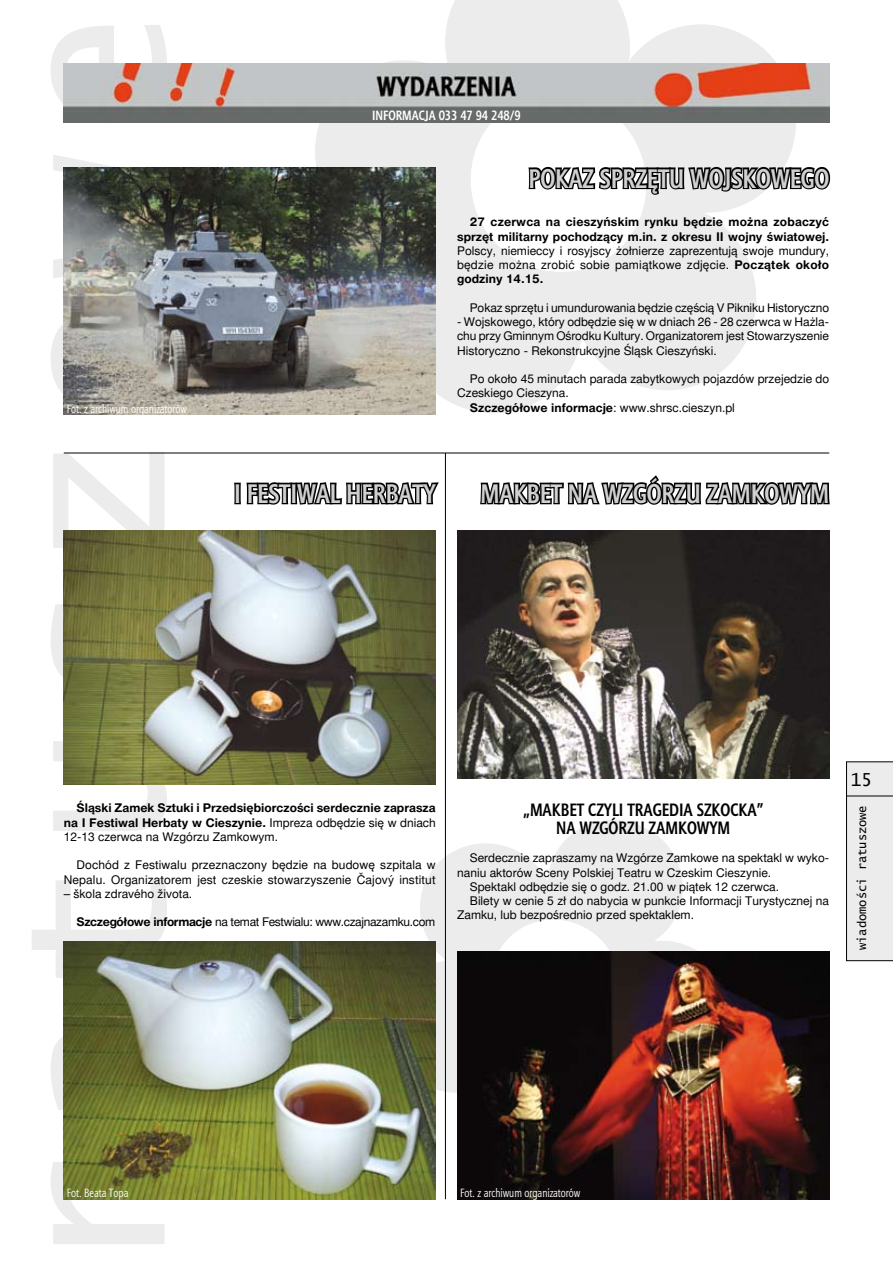
<style>
.page{position:relative;width:893px;height:1263px;background:#fff}
.page>*{position:absolute;margin:0;border:0;box-sizing:border-box;transform-origin:0 0}
.t1{font:700 27px "Aerton Cnd TTEFN";color:#cfd0d1}
.t2{font:700 18px/18px "Aerton Cnd TTEFN";color:#000;text-align:center}
.t3{font:18px "Lucida Console";color:#000}
.t4{font:700 13.5px "Aerton Cnd TTEFN";color:#fff}
.t5{font:12px/14.2px "Switzer TTEFN";color:#000;text-align:justify}
.t6{font:700 12px/14.2px "Switzer TTEFN";color:#000;text-align:right}
.t7{font:12px "Aerton Cnd TTEFN";color:#fff}
.t8{font:12px "Switzer TTEFN";letter-spacing:-.03em;color:#000}
.t9{font:12px "Lucida Console";color:#000}
.s1{font-weight:700}
.s2{font-weight:400}
</style>
<div class="page">
<div style="left:846px;top:761px;width:47px;height:200px;background:#ececed"></div>
<hr style="left:847px;top:796px;width:46px;height:1px;background:#000">
<svg style="left:302px;top:0;width:507px;height:415px"></svg>
<svg style="left:420px;top:811px;width:277px;height:354px"></svg>
<img style="left:64px;top:64px;width:765px;height:59px">
<svg style="left:510px;top:138px;width:321px;height:136px"></svg>
<img style="left:64px;top:167px;width:372px;height:247px">
<img style="left:457px;top:530px;width:372px;height:248px">
<img style="left:457px;top:951px;width:372px;height:248px">
<svg style="left:458px;top:453px;width:372px;height:136px"></svg>
<img style="left:64px;top:941px;width:372px;height:258px">
<img style="left:64px;top:530px;width:372px;height:254px">
<svg style="left:232px;top:482px;width:207px;height:109px"></svg>
<hr style="left:64px;top:453px;width:765px;height:1px;background:#000">
<hr style="left:445px;top:453px;width:1px;height:746px;background:#000">
<p class="t7" style="left:67px;top:402px;width:122px">Fot. z archiwum organizatorów</p>
<p class="t4" style="left:372px;top:107px;width:8px">INFORMACJA</p>
<p class="t4" style="left:439px;top:107px;width:84px">033 47 94 248/9</p>
<h1 class="t1" style="left:529px;top:162px;width:302px">pokaz sprzętu wojskowego</h1>
<p class="t6" style="left:457px;top:215px;width:374px">27 czerwca na cieszyńskim rynku będzie można zobaczyć sprzęt militarny pochodzący m.in. z okresu II wojny światowej.</p>
<p class="t5" style="left:457px;top:244px;width:374px">Polscy, niemieccy i rosyjscy żołnierze zaprezentują swoje mundury, będzie można zrobić sobie pamiątkowe zdjęcie. <span class="s1">Początek około godziny 14.15.</span></p>
<p class="t5" style="left:470px;top:301px;width:361px">Pokaz sprzętu i umundurowania będzie częścią V Pikniku Historyczno</p>
<p class="t5" style="left:457px;top:315px;width:374px">- Wojskowego, który odbędzie się w w dniach 26 - 28 czerwca w Hażla&shy;chu przy Gminnym Ośrodku Kultury. Organizatorem jest Stowarzyszenie Historyczno - Rekonstrukcyjne Śląsk Cieszyński.</p>
<p class="t5" style="left:470px;top:372px;width:361px">Po około 45 minutach parada zabytkowych pojazdów przejedzie do</p>
<p class="t5" style="left:457px;top:386px;width:113px">Czeskiego Cieszyna.</p>
<p class="t6" style="left:470px;top:400px;width:267px">Szczegółowe informacje<span class="s2">: www.shrsc.cieszyn.pl</span></p>
<h1 class="t1" style="left:234px;top:477px;width:203px">i festiwal herbaty</h1>
<h1 class="t1" style="left:481px;top:477px;width:350px">makbet na wzgórzu zamkowym</h1>
<p class="t6" style="left:64px;top:801px;width:374px;text-align:justify;text-indent:13px">Śląski Zamek Sztuki i Przedsiębiorczości serdecznie zaprasza na I Festiwal Herbaty w Cieszynie. <span class="s2">Impreza odbędzie się w dniach 12-13 czerwca na Wzgórzu Zamkowym.</span></p>
<p class="t5" style="left:64px;top:858px;width:374px;text-align:right">Dochód z Festiwalu przeznaczony będzie na budowę szpitala w<br>Nepalu. Organizatorem jest czeskie stowarzyszenie Čajový institut</p>
<p class="t5" style="left:64px;top:887px;width:130px">– škola zdravého života.</p>
<p class="t8" style="left:77px;top:915px;width:360px"><span class="s1">Szczegółowe informacje</span> na temat Festwialu: www.czajnazamku.com</p>
<h2 class="t2" style="left:523px;top:800px;width:241px">„Makbet czyli Tragedia Szkocka” na Wzgórzu Zamkowym</h2>
<p class="t5" style="left:470px;top:851px;width:361px">Serdecznie zapraszamy na Wzgórze Zamkowe na spektakl w wyko-</p>
<p class="t5" style="left:457px;top:865px;width:316px">naniu aktorów Sceny Polskiej Teatru w Czeskim Cieszynie.</p>
<p class="t5" style="left:470px;top:880px;width:311px">Spektakl odbędzie się o godz. 21.00 w piątek 12 czerwca.</p>
<p class="t5" style="left:470px;top:894px;width:361px">Bilety w cenie 5 zł do nabycia w punkcie Informacji Turystycznej na</p>
<p class="t5" style="left:457px;top:908px;width:238px">Zamku, lub bezpośrednio przed spektaklem.</p>
<h2 class="t3" style="left:850px;top:772px;width:23px">15</h2>
<p class="t9" style="left:857px;top:950px;width:146px;rotate:-90deg">wiadomości ratuszowe</p>
<p class="t7" style="left:67px;top:1186px;width:63px">Fot. Beata Topa</p>
<p class="t7" style="left:460px;top:1186px;width:122px">Fot. z archiwum organizatorów</p>
</div>
